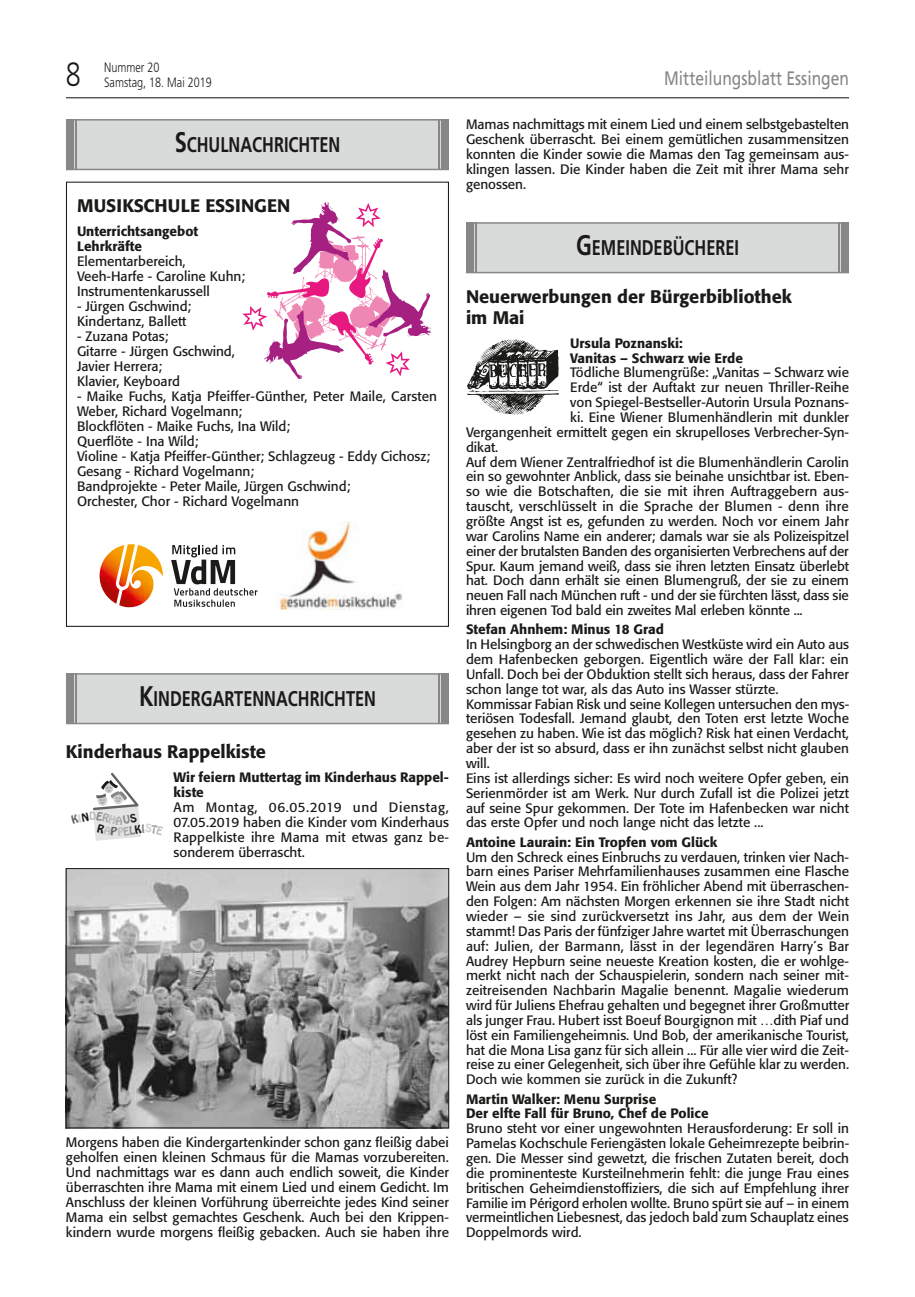
<style>
.page{position:relative;width:915px;height:1297px;background:#fff}
.page>*{position:absolute;margin:0;border:0;box-sizing:border-box;transform-origin:0 0}
.t1{font:300 33.75px "Frutiger";color:#1a1a18;scale:.8 1}
.t2{font:700 21.3px "Frutiger";color:#1a1a18;scale:.77 1}
.t3{font:19.5px "Frutiger";color:#868786;scale:.8 1}
.t4{font:500 18px/21px "Formata";color:#1a1a18}
.t5{font:13.5px/14.9px "Formata";color:#1a1a18}
.t6{font:500 13.5px/15px "Formata";color:#1a1a18}
.t7{font:300 13.5px "Frutiger";color:#1a1a18;scale:.8 1}
.t8{font:12.15px "Titillium Maps 26 L 250 wt";color:#1a1a18}
.t9{font:7.35px "Titillium Maps 26 L 250 wt";color:#1a1a18}
.s1{font-size:28.35px}
</style>
<div class="page">
<hr style="left:66px;top:97px;width:782px;height:1px;background:#1a1a18">
<div style="left:67px;top:121px;width:380px;height:48px;background:#d9dada"></div>
<div style="left:66px;top:119px;width:383px;height:51px;border:2px solid #868786"></div>
<div style="left:441px;top:119px;width:8px;height:50px;background:#868786"></div>
<hr style="left:438px;top:119px;width:1px;height:51px;background:#868786">
<div style="left:66px;top:119px;width:7px;height:51px;background:#868786"></div>
<hr style="left:75px;top:119px;width:2px;height:50px;background:#868786">
<svg style="left:242px;top:202px;width:189px;height:177px"></svg>
<img style="left:99px;top:544px;width:64px;height:63px">
<svg style="left:171px;top:545px;width:86px;height:62px"></svg>
<img style="left:275px;top:522px;width:128px;height:87px">
<div style="left:67px;top:675px;width:380px;height:48px;background:#d9dada"></div>
<div style="left:66px;top:673px;width:383px;height:51px;border:2px solid #868786"></div>
<div style="left:441px;top:673px;width:8px;height:50px;background:#868786"></div>
<hr style="left:438px;top:673px;width:1px;height:51px;background:#868786">
<div style="left:66px;top:673px;width:7px;height:51px;background:#868786"></div>
<hr style="left:75px;top:673px;width:2px;height:50px;background:#868786">
<img style="left:68px;top:870px;width:379px;height:256px">
<div style="left:66px;top:868px;width:383px;height:260px;border:1px solid #1a1a18"></div>
<div style="left:467px;top:224px;width:380px;height:48px;background:#d9dada"></div>
<div style="left:466px;top:222px;width:382px;height:51px;border:2px solid #868786"></div>
<div style="left:841px;top:222px;width:7px;height:51px;background:#868786"></div>
<hr style="left:837px;top:222px;width:2px;height:51px;background:#868786">
<div style="left:466px;top:222px;width:7px;height:51px;background:#868786"></div>
<hr style="left:475px;top:222px;width:1px;height:51px;background:#868786">
<svg style="left:467px;top:339px;width:92px;height:76px"></svg>
<svg style="left:93px;top:773px;width:48px;height:68px"></svg>
<h1 class="t1" style="left:66px;top:55px;width:20px">8</h1>
<p class="t7" style="left:104px;top:60px;width:71px">Nummer 20</p>
<p class="t7" style="left:104px;top:75px;width:136px">Samstag, 18. Mai 2019</p>
<h3 class="t3" style="left:664px;top:67px;width:232px">Mitteilungsblatt Essingen</h3>
<h2 class="t2" style="left:175px;top:132px;width:217px"><span class="s1">S</span>CHULNACHRICHTEN</h2>
<p class="t5" style="left:466px;top:116px;width:384px;text-align:justify">Mamas nachmittags mit einem Lied und einem selbstgebastelten Geschenk überrascht. Bei einem gemütlichen zusammensitzen konnten die Kinder sowie die Mamas den Tag gemeinsam aus&shy;klingen lassen. Die Kinder haben die Zeit mit ihrer Mama sehr genossen.</p>
<h3 class="t4" style="left:77px;top:195px;width:215px">MUSIKSCHULE ESSINGEN</h3>
<p class="t6" style="left:77px;top:223px;width:123px">Unterrichtsangebot<br>Lehrkräfte</p>
<p class="t5" style="left:77px;top:253px;width:169px">Elementarbereich,<br>Veeh-Harfe - Caroline Kuhn;<br>Instrumentenkarussell</p>
<p class="t5" style="left:77px;top:298px;width:116px">- Jürgen Gschwind;<br>Kindertanz, Ballett</p>
<p class="t5" style="left:77px;top:328px;width:159px">- Zuzana Potas;<br>Gitarre - Jürgen Gschwind,<br>Javier Herrera;<br>Klavier, Keyboard</p>
<p class="t5" style="left:77px;top:388px;width:361px">- Maike Fuchs, Katja Pfeiffer-Günther, Peter Maile, Carsten Weber, Richard Vogelmann;<br>Blockflöten - Maike Fuchs, Ina Wild;<br>Querflöte - Ina Wild;<br>Violine - Katja Pfeiffer-Günther; Schlagzeug - Eddy Cichosz; Gesang - Richard Vogelmann;<br>Bandprojekte - Peter Maile, Jürgen Gschwind;<br>Orchester, Chor - Richard Vogelmann</p>
<p class="t8" style="left:107px;top:394px;width:312px">Violine - Katja Pfeiffer-Günther; Schlagzeug - Eddy Cichosz;</p>
<p class="t9" style="left:240px;top:449px;width:150px">Elementarbereich, Veeh-Harfe - Caroline Kuhn;</p>
<p class="t9" style="left:240px;top:479px;width:178px">Herrera; Klavier, Keyboard - Maike Fuchs, Katja Pfeiffer-</p>
<h2 class="t2" style="left:139px;top:686px;width:309px"><span class="s1">K</span>INDERGARTENNACHRICHTEN</h2>
<h3 class="t4" style="left:66px;top:741px;width:201px">Kinderhaus Rappelkiste</h3>
<p class="t6" style="left:174px;top:769px;width:277px">Wir feiern Muttertag im Kinderhaus Rappel&shy;kiste</p>
<p class="t5" style="left:174px;top:800px;width:277px;text-align:justify">Am Montag, 06.05.2019 und Dienstag, 07.05.2019 haben die Kinder vom Kinderhaus Rappelkiste ihre Mama mit etwas ganz be&shy;sonderem überrascht.</p>
<p class="t5" style="left:66px;top:1135px;width:384px;text-align:justify">Morgens haben die Kindergartenkinder schon ganz fleißig dabei geholfen einen kleinen Schmaus für die Mamas vorzubereiten.<br>Und nachmittags war es dann auch endlich soweit, die Kinder überraschten ihre Mama mit einem Lied und einem Gedicht. Im Anschluss der kleinen Vorführung überreichte jedes Kind seiner Mama ein selbst gemachtes Geschenk. Auch bei den Krippen&shy;kindern wurde morgens fleißig gebacken. Auch sie haben ihre</p>
<h2 class="t2" style="left:576px;top:235px;width:213px"><span class="s1">G</span>EMEINDEBÜCHEREI</h2>
<h3 class="t4" style="left:466px;top:286px;width:327px">Neuerwerbungen der Bürgerbibliothek im Mai</h3>
<p class="t6" style="left:570px;top:335px;width:174px">Ursula Poznanski:<br>Vanitas – Schwarz wie Erde</p>
<p class="t5" style="left:570px;top:365px;width:280px">Tödliche Blumengrüße: „Vanitas – Schwarz wie</p>
<p class="t5" style="left:570px;top:380px;width:280px">Erde“ ist der Auftakt zur neuen Thriller-Reihe</p>
<p class="t5" style="left:570px;top:395px;width:280px">von Spiegel-Bestseller-Autorin Ursula Poznans-</p>
<p class="t5" style="left:570px;top:410px;width:280px">ki. Eine Wiener Blumenhändlerin mit dunkler</p>
<p class="t5" style="left:466px;top:425px;width:384px">Vergangenheit ermittelt gegen ein skrupelloses Verbrecher-Syn-</p>
<p class="t5" style="left:466px;top:439px;width:34px">dikat.</p>
<p class="t5" style="left:466px;top:454px;width:384px">Auf dem Wiener Zentralfriedhof ist die Blumenhändlerin Carolin</p>
<p class="t5" style="left:466px;top:469px;width:384px">ein so gewohnter Anblick, dass sie beinahe unsichtbar ist. Eben-</p>
<p class="t5" style="left:466px;top:484px;width:384px">so wie die Botschaften, die sie mit ihren Auftraggebern aus-</p>
<p class="t5" style="left:466px;top:499px;width:384px">tauscht, verschlüsselt in die Sprache der Blumen - denn ihre</p>
<p class="t5" style="left:466px;top:514px;width:384px">größte Angst ist es, gefunden zu werden. Noch vor einem Jahr</p>
<p class="t5" style="left:466px;top:529px;width:384px">war Carolins Name ein anderer; damals war sie als Polizeispitzel</p>
<p class="t5" style="left:466px;top:543px;width:384px">einer der brutalsten Banden des organisierten Verbrechens auf der</p>
<p class="t5" style="left:466px;top:558px;width:384px">Spur. Kaum jemand weiß, dass sie ihren letzten Einsatz überlebt</p>
<p class="t5" style="left:466px;top:573px;width:384px">hat. Doch dann erhält sie einen Blumengruß, der sie zu einem</p>
<p class="t5" style="left:466px;top:588px;width:384px">neuen Fall nach München ruft - und der sie fürchten lässt, dass sie</p>
<p class="t5" style="left:466px;top:603px;width:338px">ihren eigenen Tod bald ein zweites Mal erleben könnte ...</p>
<p class="t6" style="left:466px;top:622px;width:199px">Stefan Ahnhem: Minus 18 Grad</p>
<p class="t5" style="left:466px;top:637px;width:384px">In Helsingborg an der schwedischen Westküste wird ein Auto aus dem Hafenbecken geborgen. Eigentlich wäre der Fall klar: ein Unfall. Doch bei der Obduktion stellt sich heraus, dass der Fahrer schon lange tot war, als das Auto ins Wasser stürzte.<br>Kommissar Fabian Risk und seine Kollegen untersuchen den mys&shy;teriösen Todesfall. Jemand glaubt, den Toten erst letzte Woche gesehen zu haben. Wie ist das möglich? Risk hat einen Verdacht, aber der ist so absurd, dass er ihn zunächst selbst nicht glauben will.<br>Eins ist allerdings sicher: Es wird noch weitere Opfer geben, ein Serienmörder ist am Werk. Nur durch Zufall ist die Polizei jetzt auf seine Spur gekommen. Der Tote im Hafenbecken war nicht das erste Opfer und noch lange nicht das letzte ...</p>
<p class="t6" style="left:466px;top:834px;width:253px">Antoine Laurain: Ein Tropfen vom Glück</p>
<p class="t5" style="left:466px;top:849px;width:384px;text-align:justify">Um den Schreck eines Einbruchs zu verdauen, trinken vier Nach&shy;barn eines Pariser Mehrfamilienhauses zusammen eine Flasche Wein aus dem Jahr 1954. Ein fröhlicher Abend mit überraschen&shy;den Folgen: Am nächsten Morgen erkennen sie ihre Stadt nicht wieder – sie sind zurückversetzt ins Jahr, aus dem der Wein stammt! Das Paris der fünfziger Jahre wartet mit Überraschungen auf: Julien, der Barmann, lässt in der legendären Harry´s Bar Audrey Hepburn seine neueste Kreation kosten, die er wohlge&shy;merkt nicht nach der Schauspielerin, sondern nach seiner mit&shy;zeitreisenden Nachbarin Magalie benennt. Magalie wiederum wird für Juliens Ehefrau gehalten und begegnet ihrer Großmutter als junger Frau. Hubert isst Boeuf Bourgignon mit …dith Piaf und löst ein Familiengeheimnis. Und Bob, der amerikanische Tourist, hat die Mona Lisa ganz für sich allein ... Für alle vier wird die Zeit&shy;reise zu einer Gelegenheit, sich über ihre Gefühle klar zu werden.<br>Doch wie kommen sie zurück in die Zukunft?</p>
<p class="t6" style="left:466px;top:1091px;width:244px">Martin Walker: Menu Surprise<br>Der elfte Fall für Bruno, Chef de Police</p>
<p class="t5" style="left:466px;top:1121px;width:384px;text-align:justify">Bruno steht vor einer ungewohnten Herausforderung: Er soll in Pamelas Kochschule Feriengästen lokale Geheimrezepte beibrin&shy;gen. Die Messer sind gewetzt, die frischen Zutaten bereit, doch die prominenteste Kursteilnehmerin fehlt: die junge Frau eines britischen Geheimdienstoffiziers, die sich auf Empfehlung ihrer Familie im Périgord erholen wollte. Bruno spürt sie auf – in einem vermeintlichen Liebesnest, das jedoch bald zum Schauplatz eines Doppelmords wird.</p>
</div>
